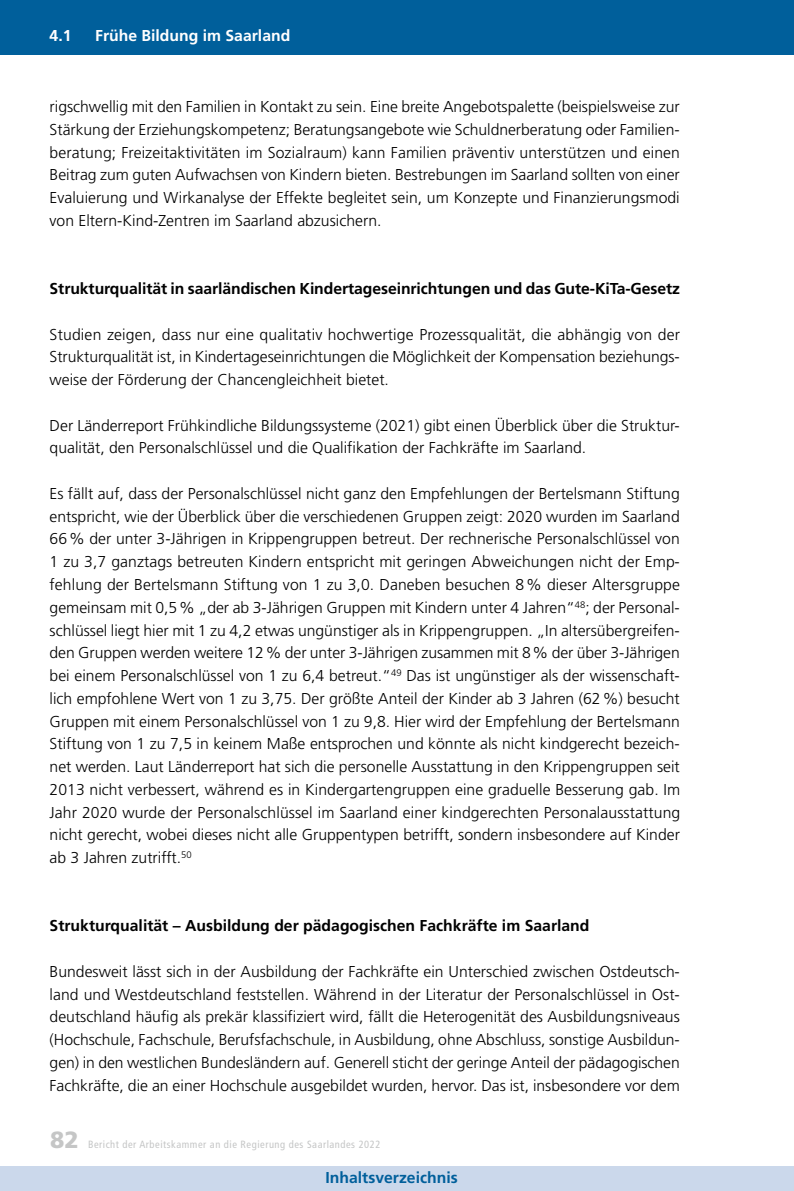
<style>
.page{position:relative;width:794px;height:1191px;background:#fff}
.page>*{position:absolute;margin:0;border:0;box-sizing:border-box;transform-origin:0 0}
.t1{font:900 23.45px "Frutiger";color:#c5c6c6}
._04_Grundtext{font:300 15.75px/22.8px "Frutiger";color:#000;text-align:justify}
._05_Zwischenüberschr{font:700 15.75px "Frutiger";letter-spacing:-.005em;color:#000}
.t2{font:700 15.75px "Frutiger";color:#fff}
.t3{font:700 15.75px "Frutiger";color:#005f9b}
.t4{font:condensed 10.5px "Frutiger";letter-spacing:.05em;color:#c5c6c6}
</style>
<div class="page">
<div style="left:0;top:0;width:794px;height:55px;background:#005f9b"></div>
<div style="left:0;top:1166px;width:794px;height:25px;background:#cbd8eb"></div>
<p class="t2" style="left:50px;top:26px;width:23px">4.1</p>
<p class="t2" style="left:95px;top:26px;width:197px">Frühe Bildung im Saarland</p>
<p class="_04_Grundtext" style="left:50px;top:95px;width:632px">rigschwellig mit den Familien in Kontakt zu sein. Eine breite Angebotspalette (beispielsweise zur Stärkung der Erziehungskompetenz; Beratungsangebote wie Schuldnerberatung oder Familien&shy;beratung; Freizeitaktivitäten im Sozialraum) kann Familien präventiv unterstützen und einen Beitrag zum guten Aufwachsen von Kindern bieten. Bestrebungen im Saarland sollten von einer Evaluierung und Wirkanalyse der Effekte begleitet sein, um Konzepte und Finanzierungsmodi von Eltern-Kind-Zentren im Saarland abzusichern.</p>
<p class="_05_Zwischenüberschr" style="left:50px;top:279px;width:632px">Strukturqualität in saarländischen Kindertageseinrichtungen und das Gute-KiTa-Gesetz</p>
<p class="_04_Grundtext" style="left:50px;top:323px;width:632px">Studien zeigen, dass nur eine qualitativ hochwertige Prozessqualität, die abhängig von der Strukturqualität ist, in Kindertageseinrichtungen die Möglichkeit der Kompensation beziehungs&shy;weise der Förderung der Chancengleichheit bietet.</p>
<p class="_04_Grundtext" style="left:50px;top:414px;width:631px">Der Länderreport Frühkindliche Bildungssysteme (2021) gibt einen Überblick über die Struktur&shy;qualität, den Personalschlüssel und die Qualifikation der Fachkräfte im Saarland.</p>
<p class="_04_Grundtext" style="left:50px;top:482px;width:632px">Es fällt auf, dass der Personalschlüssel nicht ganz den Empfehlungen der Bertelsmann Stiftung entspricht, wie der Überblick über die verschiedenen Gruppen zeigt: 2020 wurden im Saarland 66% der unter 3-Jährigen in Krippengruppen betreut. Der rechnerische Personalschlüssel von 1 zu 3,7 ganztags betreuten Kindern entspricht mit geringen Abweichungen nicht der Emp&shy;fehlung der Bertelsmann Stiftung von 1 zu 3,0. Daneben besuchen 8% dieser Altersgruppe gemeinsam mit 0,5% „der ab 3-Jährigen Gruppen mit Kindern unter 4 Jahren“<sup>48</sup>; der Personal&shy;schlüssel liegt hier mit 1 zu 4,2 etwas ungünstiger als in Krippengruppen. „In altersübergreifen&shy;den Gruppen werden weitere 12% der unter 3-Jährigen zusammen mit 8% der über 3-Jährigen bei einem Personalschlüssel von 1 zu 6,4 betreut.“<sup>49</sup> Das ist ungünstiger als der wissenschaft&shy;lich empfohlene Wert von 1 zu 3,75. Der größte Anteil der Kinder ab 3 Jahren (62%) besucht Gruppen mit einem Personalschlüssel von 1 zu 9,8. Hier wird der Empfehlung der Bertelsmann Stiftung von 1 zu 7,5 in keinem Maße entsprochen und könnte als nicht kindgerecht bezeich&shy;net werden. Laut Länderreport hat sich die personelle Ausstattung in den Krippengruppen seit 2013 nicht verbessert, während es in Kindergartengruppen eine graduelle Besserung gab. Im Jahr 2020 wurde der Personalschlüssel im Saarland einer kindgerechten Personalausstattung nicht gerecht, wobei dieses nicht alle Gruppentypen betrifft, sondern insbesondere auf Kinder ab 3 Jahren zutrifft.<sup>50</sup></p>
<p class="_05_Zwischenüberschr" style="left:50px;top:916px;width:541px">Strukturqualität – Ausbildung der pädagogischen Fachkräfte im Saarland</p>
<p class="_04_Grundtext" style="left:50px;top:960px;width:632px">Bundesweit lässt sich in der Ausbildung der Fachkräfte ein Unterschied zwischen Ostdeutsch&shy;land und Westdeutschland feststellen. Während in der Literatur der Personalschlüssel in Ost&shy;deutschland häufig als prekär klassifiziert wird, fällt die Heterogenität des Ausbildungsniveaus (Hochschule, Fachschule, Berufsfachschule, in Ausbildung, ohne Abschluss, sonstige Ausbildun&shy;gen) in den westlichen Bundesländern auf. Generell sticht der geringe Anteil der pädagogischen Fachkräfte, die an einer Hochschule ausgebildet wurden, hervor. Das ist, insbesondere vor dem</p>
<h1 class="t1" style="left:50px;top:1125px;width:30px">82</h1>
<p class="t4" style="left:88px;top:1137px;width:294px">Bericht der Arbeitskammer an die Regierung des Saarlandes 2022</p>
<p class="t3" style="left:325px;top:1168px;width:134px">Inhaltsverzeichnis</p>
</div>
